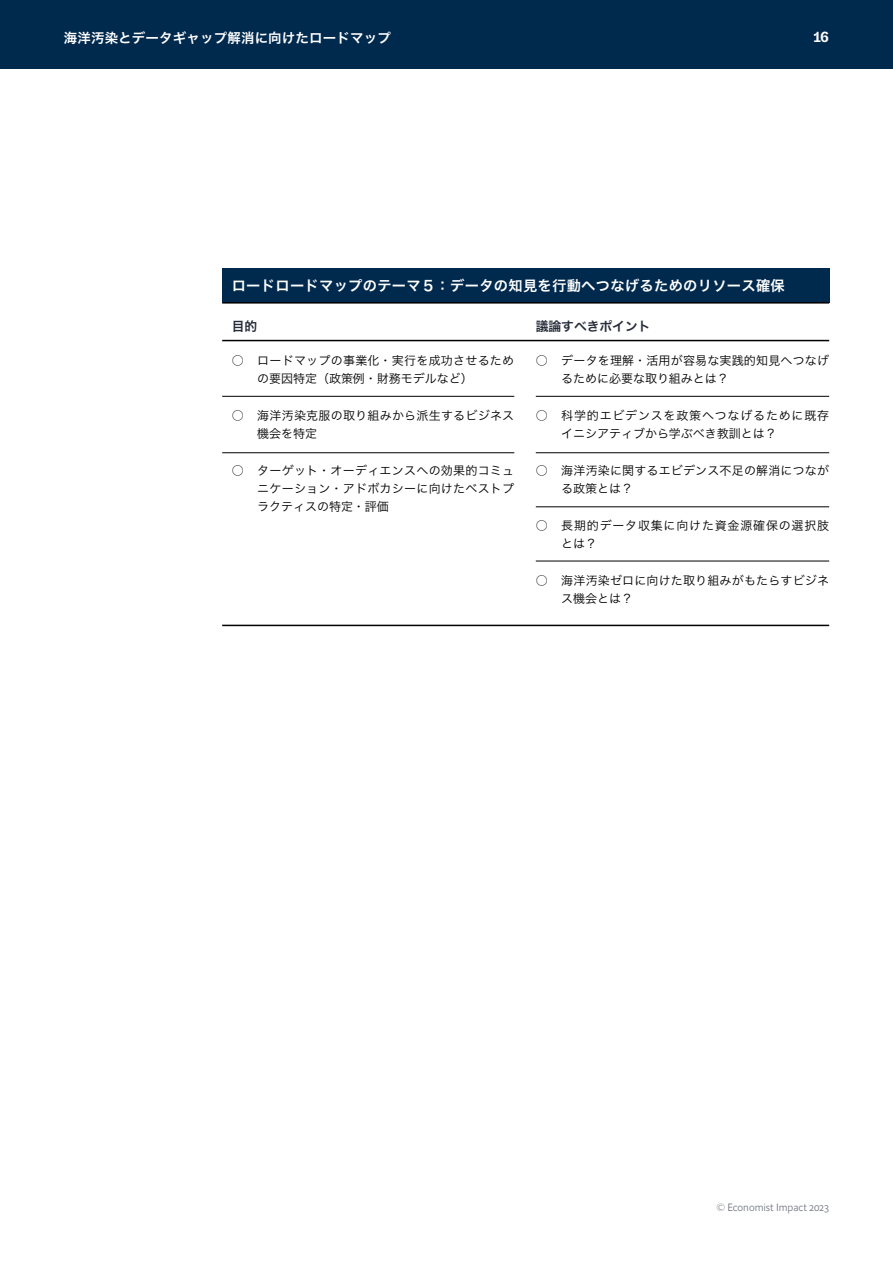
<style>
.page{position:relative;width:893px;height:1263px;background:#fff}
.page>*{position:absolute;margin:0;border:0;box-sizing:border-box;transform-origin:0 0}
.t1{font:700 15px "GT Zirkon";color:#fff}
.t2{font:14.25px "Hira Kaku Pro W6";letter-spacing:.02em;color:#fff}
.t3{font:13.5px "Hira Kaku Pro W6";letter-spacing:.01em;color:#fff}
.t4{font:12.75px "Hira Kaku Pro W6";color:#252b38}
.t5{font:12px/18px "Hira Kaku Pro W3";letter-spacing:.015em;color:#000}
.t6{font:12px/18px "Hira Kaku Pro W3";letter-spacing:.065em;color:#000}
.t7{font:300 10.5px "Econ Sans OS";color:#6e727d}
</style>
<div class="page">
<div style="left:0;top:0;width:893px;height:69px;background:#00294e"></div>
<div style="left:222px;top:268px;width:607px;height:34px;background:#00294e"></div>
<hr style="left:222px;top:302px;width:607px;height:2px;background:#000">
<hr style="left:536px;top:396px;width:293px;height:1px;background:#000">
<hr style="left:222px;top:452px;width:292px;height:1px;background:#000">
<hr style="left:222px;top:396px;width:292px;height:1px;background:#000">
<hr style="left:536px;top:452px;width:293px;height:1px;background:#000">
<hr style="left:536px;top:506px;width:293px;height:1px;background:#000">
<hr style="left:222px;top:625px;width:607px;height:1px;background:#000">
<hr style="left:222px;top:340px;width:607px;height:1px;background:#000">
<hr style="left:536px;top:561px;width:293px;height:1px;background:#000">
<p class="t3" style="left:64px;top:26px;width:329px">海洋汚染とデータギャップ解消に向けたロードマップ</p>
<p class="t1" style="left:814px;top:28px;width:17px">16</p>
<p class="t2" style="left:232px;top:272px;width:555px">ロードロードマップのテーマ５：データの知見を行動へつなげるためのリソース確保</p>
<p class="t4" style="left:232px;top:314px;width:27px">目的</p>
<p class="t5" style="left:257px;top:350px;width:258px;text-indent:-26px">○ ロードマップの事業化・実行を成功させるための要因特定（政策例・財務モデルなど）　</p>
<p class="t5" style="left:257px;top:406px;width:259px;text-indent:-26px">○ 海洋汚染克服の取り組みから派生するビジネス機会を特定</p>
<p class="t5" style="left:257px;top:461px;width:258px;text-align:justify;text-indent:-26px">○ ターゲット・オーディエンスへの効果的コミュニケーション・アドボカシーに向けたベストプラクティスの特定・評価</p>
<p class="t4" style="left:536px;top:314px;width:116px">議論すべきポイント</p>
<p class="t5" style="left:561px;top:350px;width:269px;text-indent:-26px">○ データを理解・活用が容易な実践的知見へつなげるために必要な取り組みとは？</p>
<p class="t6" style="left:561px;top:406px;width:269px;text-indent:-26px">○ 科学的エビデンスを政策へつなげるために既存イニシアティブから学ぶべき教訓とは？</p>
<p class="t5" style="left:561px;top:461px;width:269px;text-indent:-26px">○ 海洋汚染に関するエビデンス不足の解消につながる政策とは？</p>
<p class="t6" style="left:561px;top:516px;width:269px;text-indent:-26px">○ 長期的データ収集に向けた資金源確保の選択肢とは？</p>
<p class="t5" style="left:561px;top:571px;width:269px;text-indent:-26px">○ 海洋汚染ゼロに向けた取り組みがもたらすビジネス機会とは？</p>
<p class="t7" style="left:717px;top:1201px;width:114px">© Economist Impact 2023</p>
</div>
